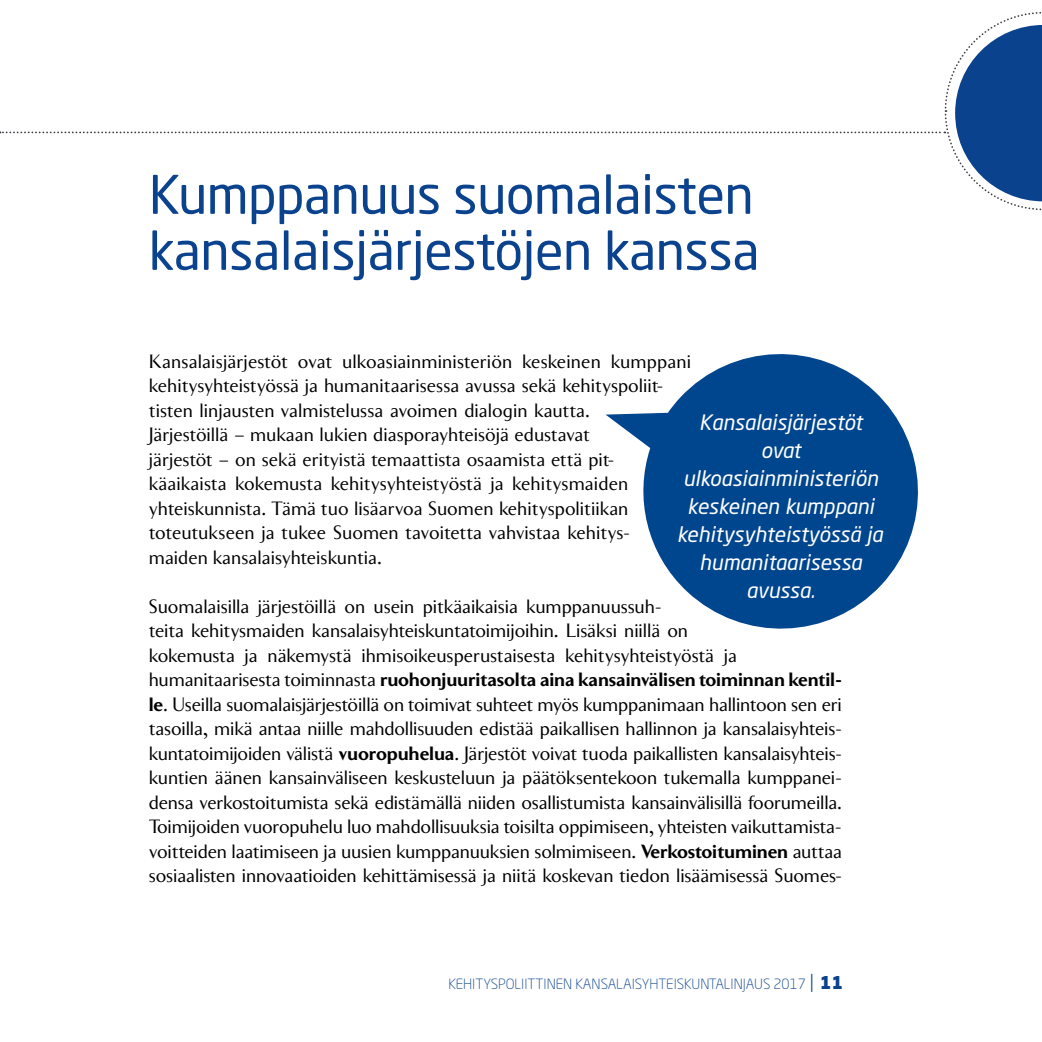
<style>
.page{position:relative;width:1042px;height:1042px;background:#fff}
.page>*{position:absolute;margin:0;border:0;box-sizing:border-box;transform-origin:0 0}
.t1{font:52.5px/56px "Neo Sans Std";letter-spacing:-.01em;color:#0b428e}
.t2{font:italic 21px/28px "Neo Sans Std";color:#fff;text-align:center}
.t3{font:19.25px/24.5px "Clarice";letter-spacing:-.01em;color:#000}
.t4{font:300 14px "Neo Sans Std";color:#0b428e}
.s1{font-weight:700}
.s2{font-size:24.5px}
.s3{font-weight:900;font-size:17.5px}
</style>
<div class="page">
<svg style="left:605px;top:354px;width:313px;height:275px;fill:#00468e"></svg>
<svg style="left:0;top:12px;width:1042px;height:199px"></svg>
<h1 class="t1" style="left:149px;top:166px;width:612px">Kumppanuus suomalaisten kansalaisjärjestöjen kanssa</h1>
<p class="t3" style="left:149px;top:349px;width:544px">Kansalaisjärjestöt ovat ulkoasiainministeriön keskeinen kumppani kehitysyhteistyössä ja humanitaarisessa avussa sekä kehityspoliit&shy;tisten linjausten valmistelussa avoimen dialogin kautta.<br>Järjestöillä – mukaan lukien diasporayhteisöjä edustavat<br>järjestöt – on sekä erityistä temaattista osaamista että pit&shy;käaikaista kokemusta kehitysyhteistyöstä ja kehitysmaiden yhteiskunnista. Tämä tuo lisäarvoa Suomen kehityspolitiikan toteutukseen ja tukee Suomen tavoitetta vahvistaa kehitys&shy;maiden kansalaisyhteiskuntia.</p>
<p class="t3" style="left:149px;top:594px;width:695px">Suomalaisilla järjestöillä on usein pitkäaikaisia kumppanuussuh-<br>teita kehitysmaiden kansalaisyhteiskuntatoimijoihin. Lisäksi niillä on<br>kokemusta ja näkemystä ihmisoikeusperustaisesta kehitysyhteistyöstä ja humanitaarisesta toiminnasta <span class="s1">ruohonjuuritasolta aina kansainvälisen toiminnan kentil&shy;le</span>. Useilla suomalaisjärjestöillä on toimivat suhteet myös kumppanimaan hallintoon sen eri tasoilla, mikä antaa niille mahdollisuuden edistää paikallisen hallinnon ja kansalaisyhteis&shy;kuntatoimijoiden välistä <span class="s1">vuoropuhelua</span>. Järjestöt voivat tuoda paikallisten kansalaisyhteis&shy;kuntien äänen kansainväliseen keskusteluun ja päätöksentekoon tukemalla kumppanei&shy;densa verkostoitumista sekä edistämällä niiden osallistumista kansainvälisillä foorumeilla.<br>Toimijoiden vuoropuhelu luo mahdollisuuksia toisilta oppimiseen, yhteisten vaikuttamista&shy;voitteiden laatimiseen ja uusien kumppanuuksien solmimiseen. <span class="s1">Verkostoituminen</span> auttaa sosiaalisten innovaatioiden kehittämisessä ja niitä koskevan tiedon lisäämisessä Suomes-</p>
<p class="t2" style="left:677px;top:408px;width:207px">Kansalaisjärjestöt ovat ulkoasiainministeriön keskeinen kumppani kehitysyhteistyössä ja humanitaarisessa avussa.</p>
<p class="t4" style="left:448px;top:975px;width:396px">KEHITYSPOLIITTINEN KANSALAISYHTEISKUNTALINJAUS 2017 <span class="s2">I</span> <span class="s3">11</span></p>
</div>
